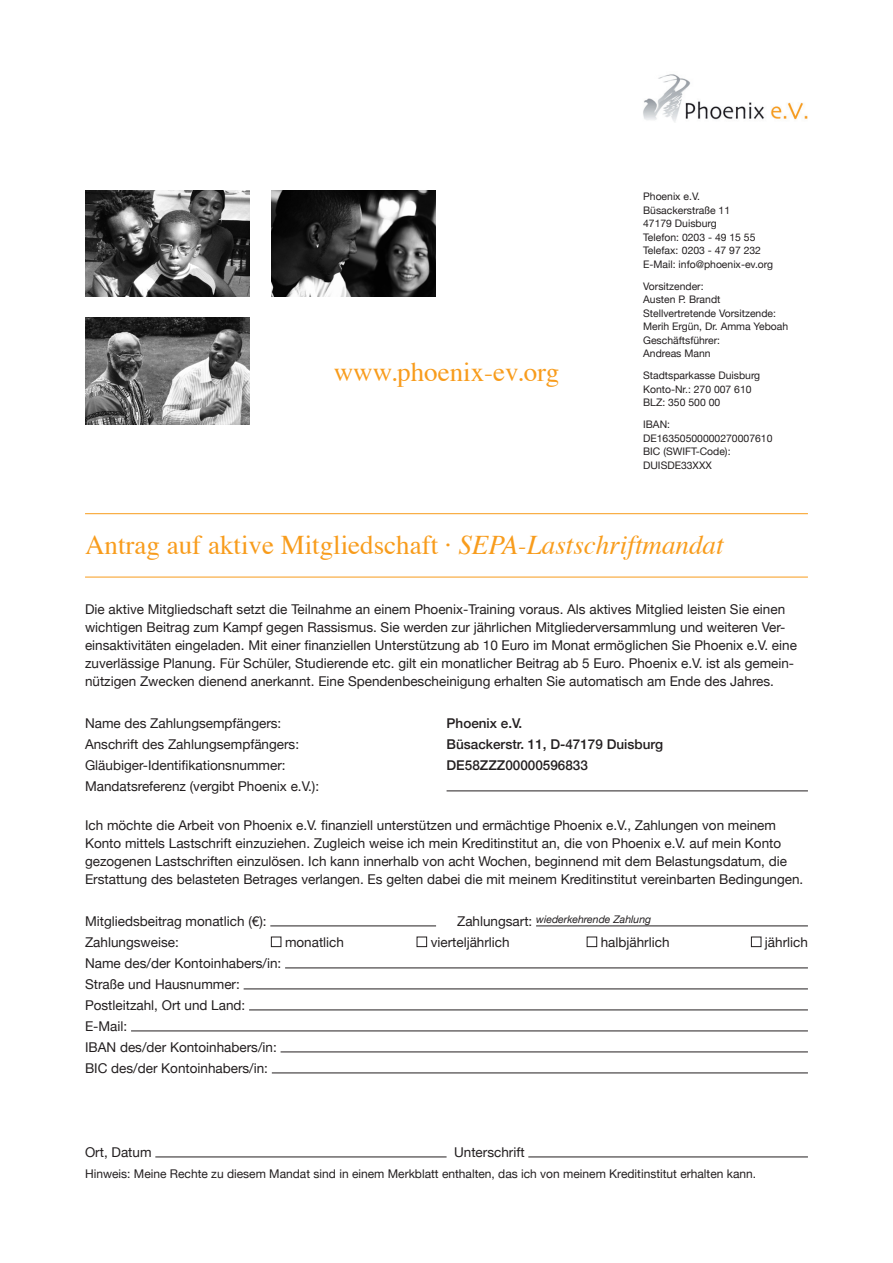
<style>
.page{position:relative;width:893px;height:1263px;background:#fff}
.page>*{position:absolute;margin:0;border:0;box-sizing:border-box;transform-origin:0 0}
.t1{font:27px "Times";color:#f89c1c}
.t2{font:13.5px/18px "Helvetica Neue";color:#231f20}
.t3{font:500 13.5px "Helvetica Neue";color:#231f20}
.t4{font:12px "Helvetica Neue";color:#231f20}
.t5{font:italic 10.5px "Helvetica Neue";color:#231f20}
.t6{font:10.35px/13.5px "Helvetica Neue";color:#231f20}
.s1{font-style:italic}
</style>
<div class="page">
<hr style="left:447px;top:790px;width:361px;height:1px;background:#231f20">
<hr style="left:270px;top:925px;width:166px;height:1px;background:#231f20">
<hr style="left:536px;top:925px;width:272px;height:1px;background:#231f20">
<hr style="left:285px;top:967px;width:523px;height:1px;background:#231f20">
<hr style="left:244px;top:988px;width:564px;height:1px;background:#231f20">
<hr style="left:249px;top:1009px;width:559px;height:1px;background:#231f20">
<hr style="left:131px;top:1030px;width:677px;height:1px;background:#231f20">
<hr style="left:281px;top:1051px;width:527px;height:1px;background:#231f20">
<hr style="left:272px;top:1072px;width:536px;height:1px;background:#231f20">
<hr style="left:155px;top:1156px;width:292px;height:1px;background:#231f20">
<hr style="left:528px;top:1156px;width:280px;height:1px;background:#231f20">
<div style="left:271px;top:937px;width:10px;height:10px;border:1px solid #231f20"></div>
<div style="left:417px;top:937px;width:10px;height:10px;border:1px solid #231f20"></div>
<div style="left:587px;top:937px;width:10px;height:10px;border:1px solid #231f20"></div>
<div style="left:751px;top:937px;width:10px;height:10px;border:1px solid #231f20"></div>
<hr style="left:85px;top:513px;width:723px;height:1px;background:#f89c1c">
<hr style="left:85px;top:577px;width:723px;height:1px;background:#f89c1c">
<img style="left:643px;top:74px;width:165px;height:48px">
<img style="left:85px;top:318px;width:165px;height:106px">
<img style="left:85px;top:190px;width:165px;height:107px">
<img style="left:271px;top:190px;width:165px;height:107px">
<h1 class="t1" style="left:334px;top:347px;width:227px">www.phoenix-ev.org</h1>
<p class="t6" style="left:643px;top:190px;width:131px">Phoenix e.V.<br>Büsackerstraße 11<br>47179 Duisburg<br>Telefon: 0203 - 49 15 55<br>Telefax: 0203 - 47 97 232<br>E-Mail: info@phoenix-ev.org</p>
<p class="t6" style="left:643px;top:280px;width:147px">Vorsitzender:<br>Austen P. Brandt<br>Stellvertretende Vorsitzende:<br>Merih Ergün, Dr. Amma Yeboah<br>Geschäftsführer:<br>Andreas Mann</p>
<p class="t6" style="left:643px;top:369px;width:118px">Stadtsparkasse Duisburg<br>Konto-Nr.: 270 007 610<br>BLZ: 350 500 00</p>
<p class="t6" style="left:643px;top:418px;width:131px">IBAN:<br>DE16350500000270007610<br>BIC (SWIFT-Code):<br>DUISDE33XXX</p>
<h1 class="t1" style="left:85px;top:520px;width:640px">Antrag auf aktive Mitgliedschaft · <span class="s1">SEPA-Lastschriftmandat</span></h1>
<p class="t2" style="left:85px;top:601px;width:713px">Die aktive Mitgliedschaft setzt die Teilnahme an einem Phoenix-Training voraus. Als aktives Mitglied leisten Sie einen wichtigen Beitrag zum Kampf gegen Rassismus. Sie werden zur jährlichen Mitgliederversammlung und weiteren Ver&shy;einsaktivitäten eingeladen. Mit einer finanziellen Unterstützung ab 10 Euro im Monat ermöglichen Sie Phoenix e.V. eine zuverlässige Planung. Für Schüler, Studierende etc. gilt ein monatlicher Beitrag ab 5 Euro. Phoenix e.V. ist als gemein&shy;nützigen Zwecken dienend anerkannt. Eine Spendenbescheinigung erhalten Sie automatisch am Ende des Jahres.</p>
<p class="t2" style="left:85px;top:715px;width:198px">Name des Zahlungsempfängers:</p>
<p class="t3" style="left:447px;top:712px;width:77px">Phoenix e.V.</p>
<p class="t2" style="left:85px;top:736px;width:216px">Anschrift des Zahlungsempfängers:</p>
<p class="t3" style="left:447px;top:733px;width:218px">Büsackerstr. 11, D-47179 Duisburg</p>
<p class="t2" style="left:85px;top:757px;width:202px">Gläubiger-Identifikationsnummer:</p>
<p class="t3" style="left:447px;top:754px;width:143px">DE58ZZZ00000596833</p>
<p class="t2" style="left:85px;top:778px;width:236px">Mandatsreferenz (vergibt Phoenix e.V.):</p>
<p class="t2" style="left:85px;top:817px;width:720px">Ich möchte die Arbeit von Phoenix e.V. finanziell unterstützen und ermächtige Phoenix e.V., Zahlungen von meinem Konto mittels Lastschrift einzuziehen. Zugleich weise ich mein Kreditinstitut an, die von Phoenix e.V. auf mein Konto gezogenen Lastschriften einzulösen. Ich kann innerhalb von acht Wochen, beginnend mit dem Belastungsdatum, die Erstattung des belasteten Betrages verlangen. Es gelten dabei die mit meinem Kreditinstitut vereinbarten Bedingungen.</p>
<p class="t2" style="left:85px;top:913px;width:183px">Mitgliedsbeitrag monatlich (€):</p>
<p class="t2" style="left:457px;top:913px;width:77px">Zahlungsart:</p>
<p class="t2" style="left:85px;top:934px;width:95px">Zahlungsweise:</p>
<p class="t2" style="left:285px;top:934px;width:61px">monatlich</p>
<p class="t2" style="left:431px;top:934px;width:80px">vierteljährlich</p>
<p class="t2" style="left:601px;top:934px;width:70px">halbjährlich</p>
<p class="t2" style="left:765px;top:934px;width:44px">jährlich</p>
<p class="t2" style="left:85px;top:953px;width:198px;line-height:21px">Name des/der Kontoinhabers/in:<br>Straße und Hausnummer:<br>Postleitzahl, Ort und Land:<br>E-Mail:<br>IBAN des/der Kontoinhabers/in:<br>BIC des/der Kontoinhabers/in:</p>
<p class="t5" style="left:536px;top:912px;width:117px">wiederkehrende Zahlung</p>
<p class="t2" style="left:85px;top:1144px;width:68px">Ort, Datum</p>
<p class="t2" style="left:454px;top:1144px;width:72px">Unterschrift</p>
<p class="t4" style="left:85px;top:1165px;width:673px">Hinweis: Meine Rechte zu diesem Mandat sind in einem Merkblatt enthalten, das ich von meinem Kreditinstitut erhalten kann.</p>
</div>
